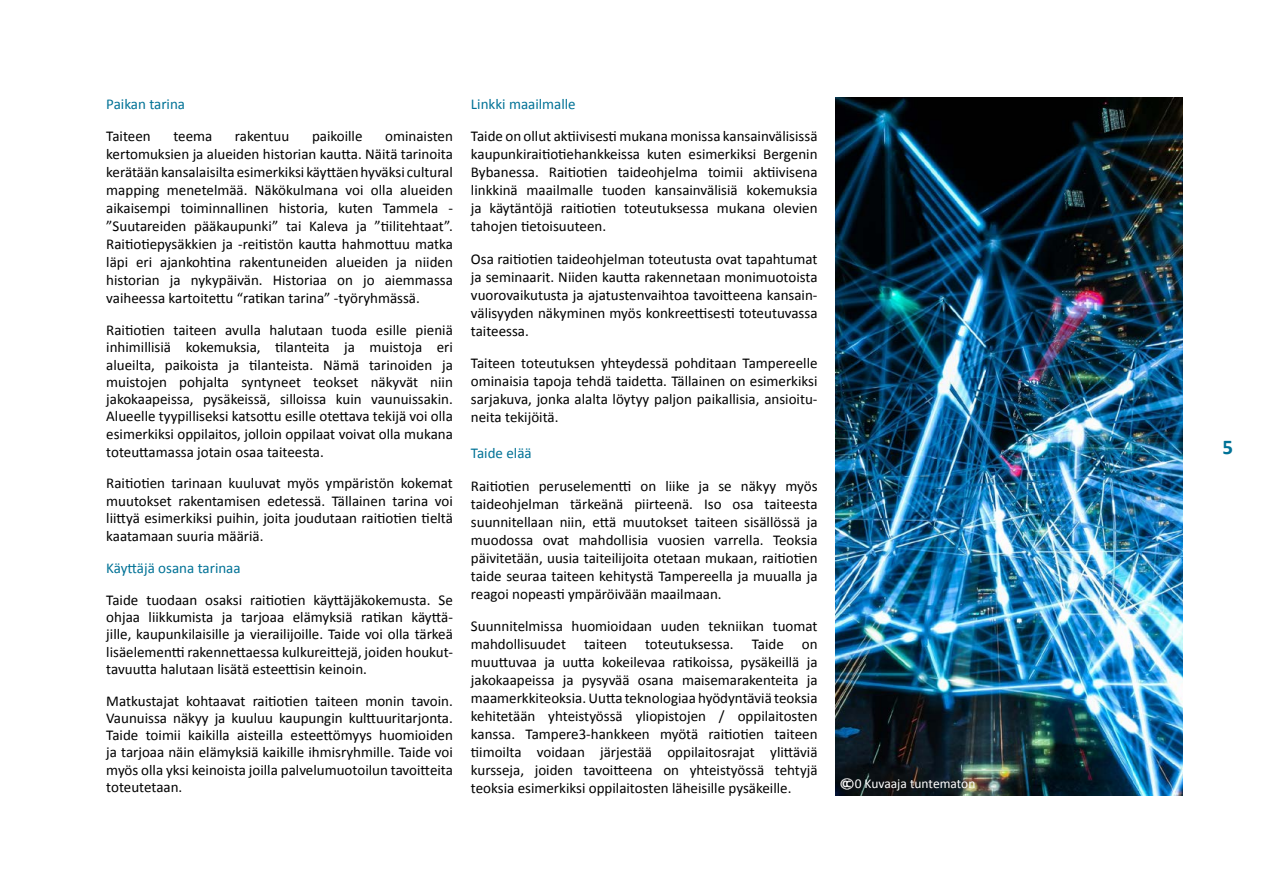
<style>
.page{position:relative;width:1263px;height:893px;background:#fff}
.page>*{position:absolute;margin:0;border:0;box-sizing:border-box;transform-origin:0 0}
.t1{font:700 21px "Calibri";color:#007296}
.t2{font:15px/18px "Calibri";color:#000;text-align:justify}
.t3{font:15px "Calibri";color:#007296}
.t4{font:13.5px "Calibri";color:#fff}
</style>
<div class="page">
<img style="left:835px;top:98px;width:347px;height:697px">
<svg style="left:840px;top:778px;width:13px;height:12px"></svg>
<p class="t3" style="left:106px;top:95px;width:80px">Paikan tarina</p>
<p class="t2" style="left:106px;top:127px;width:46px">Taiteen</p>
<p class="t2" style="left:173px;top:127px;width:40px">teema</p>
<p class="t2" style="left:235px;top:127px;width:56px">rakentuu</p>
<p class="t2" style="left:312px;top:127px;width:52px">paikoille</p>
<p class="t2" style="left:106px;top:127px;width:348px;text-indent:279px">ominaisten kertomuksien ja alueiden historian kautta. Näitä tarinoita kerätään kansalaisilta esimerkiksi käyttäen hyväksi cultural mapping menetelmää. Näkökulmana voi olla alueiden aikaisempi toiminnallinen historia, kuten Tammela - ”Suutareiden pääkaupunki” tai Kaleva ja ”tiilitehtaat”.<br>Raitiotiepysäkkien ja -reitistön kautta hahmottuu matka läpi eri ajankohtina rakentuneiden alueiden ja niiden historian ja nykypäivän. Historiaa on jo aiemmassa vaiheessa kartoitettu “ratikan tarina” -työryhmässä.</p>
<p class="t2" style="left:106px;top:321px;width:348px;line-height:17.4px">Raitiotien taiteen avulla halutaan tuoda esille pieniä inhimillisiä kokemuksia, tilanteita ja muistoja eri alueilta, paikoista ja tilanteista. Nämä tarinoiden ja muistojen pohjalta syntyneet teokset näkyvät niin jakokaapeissa, pysäkeissä, silloissa kuin vaunuissakin.<br>Alueelle tyypilliseksi katsottu esille otettava tekijä voi olla esimerkiksi oppilaitos, jolloin oppilaat voivat olla mukana toteuttamassa jotain osaa taiteesta.</p>
<p class="t2" style="left:106px;top:474px;width:348px;line-height:17.5px">Raitiotien tarinaan kuuluvat myös ympäristön kokemat muutokset rakentamisen edetessä. Tällainen tarina voi liittyä esimerkiksi puihin, joita joudutaan raitiotien tieltä kaatamaan suuria määriä.</p>
<p class="t3" style="left:106px;top:559px;width:136px">Käyttäjä osana tarinaa</p>
<p class="t2" style="left:106px;top:590px;width:348px;line-height:17.2px">Taide tuodaan osaksi raitiotien käyttäjäkokemusta. Se ohjaa liikkumista ja tarjoaa elämyksiä ratikan käyttä&shy;jille, kaupunkilaisille ja vierailijoille. Taide voi olla tärkeä lisäelementti rakennettaessa kulkureittejä, joiden houkut&shy;tavuutta halutaan lisätä esteettisin keinoin.</p>
<p class="t2" style="left:106px;top:691px;width:348px;line-height:17.2px">Matkustajat kohtaavat raitiotien taiteen monin tavoin.<br>Vaunuissa näkyy ja kuuluu kaupungin kulttuuritarjonta.<br>Taide toimii kaikilla aisteilla esteettömyys huomioiden ja tarjoaa näin elämyksiä kaikille ihmisryhmille. Taide voi myös olla yksi keinoista joilla palvelumuotoilun tavoitteita toteutetaan.</p>
<p class="t3" style="left:471px;top:95px;width:106px">Linkki maailmalle</p>
<p class="t2" style="left:471px;top:127px;width:348px">Taide on ollut aktiivisesti mukana monissa kansainvälisissä kaupunkiraitiotiehankkeissa kuten esimerkiksi Bergenin Bybanessa. Raitiotien taideohjelma toimii aktiivisena linkkinä maailmalle tuoden kansainvälisiä kokemuksia ja käytäntöjä raitiotien toteutuksessa mukana olevien tahojen tietoisuuteen.</p>
<p class="t2" style="left:471px;top:249px;width:348px">Osa raitiotien taideohjelman toteutusta ovat tapahtumat ja seminaarit. Niiden kautta rakennetaan monimuotoista vuorovaikutusta ja ajatustenvaihtoa tavoitteena kansain&shy;välisyyden näkyminen myös konkreettisesti toteutuvassa taiteessa.</p>
<p class="t2" style="left:471px;top:354px;width:348px">Taiteen toteutuksen yhteydessä pohditaan Tampereelle ominaisia tapoja tehdä taidetta. Tällainen on esimerkiksi sarjakuva, jonka alalta löytyy paljon paikallisia, ansioitu&shy;neita tekijöitä.</p>
<p class="t3" style="left:471px;top:444px;width:62px">Taide elää</p>
<p class="t2" style="left:471px;top:476px;width:348px">Raitiotien peruselementti on liike ja se näkyy myös taideohjelman tärkeänä piirteenä. Iso osa taiteesta suunnitellaan niin, että muutokset taiteen sisällössä ja muodossa ovat mahdollisia vuosien varrella. Teoksia päivitetään, uusia taiteilijoita otetaan mukaan, raitiotien taide seuraa taiteen kehitystä Tampereella ja muualla ja reagoi nopeasti ympäröivään maailmaan.</p>
<p class="t2" style="left:471px;top:616px;width:348px">Suunnitelmissa huomioidaan uuden tekniikan tuomat mahdollisuudet taiteen toteutuksessa. Taide on muuttuvaa ja uutta kokeilevaa ratikoissa, pysäkeillä ja jakokaapeissa ja pysyvää osana maisemarakenteita ja maamerkkiteoksia. Uutta teknologiaa hyödyntäviä teoksia kehitetään yhteistyössä yliopistojen / oppilaitosten kanssa. Tampere3-hankkeen myötä raitiotien taiteen tiimoilta voidaan järjestää oppilaitosrajat ylittäviä kursseja, joiden tavoitteena on yhteistyössä tehtyjä teoksia esimerkiksi oppilaitosten läheisille pysäkeille.</p>
<p class="t4" style="left:855px;top:775px;width:122px">0 Kuvaaja tuntematon</p>
<h1 class="t1" style="left:1222px;top:434px;width:12px">5</h1>
</div>
